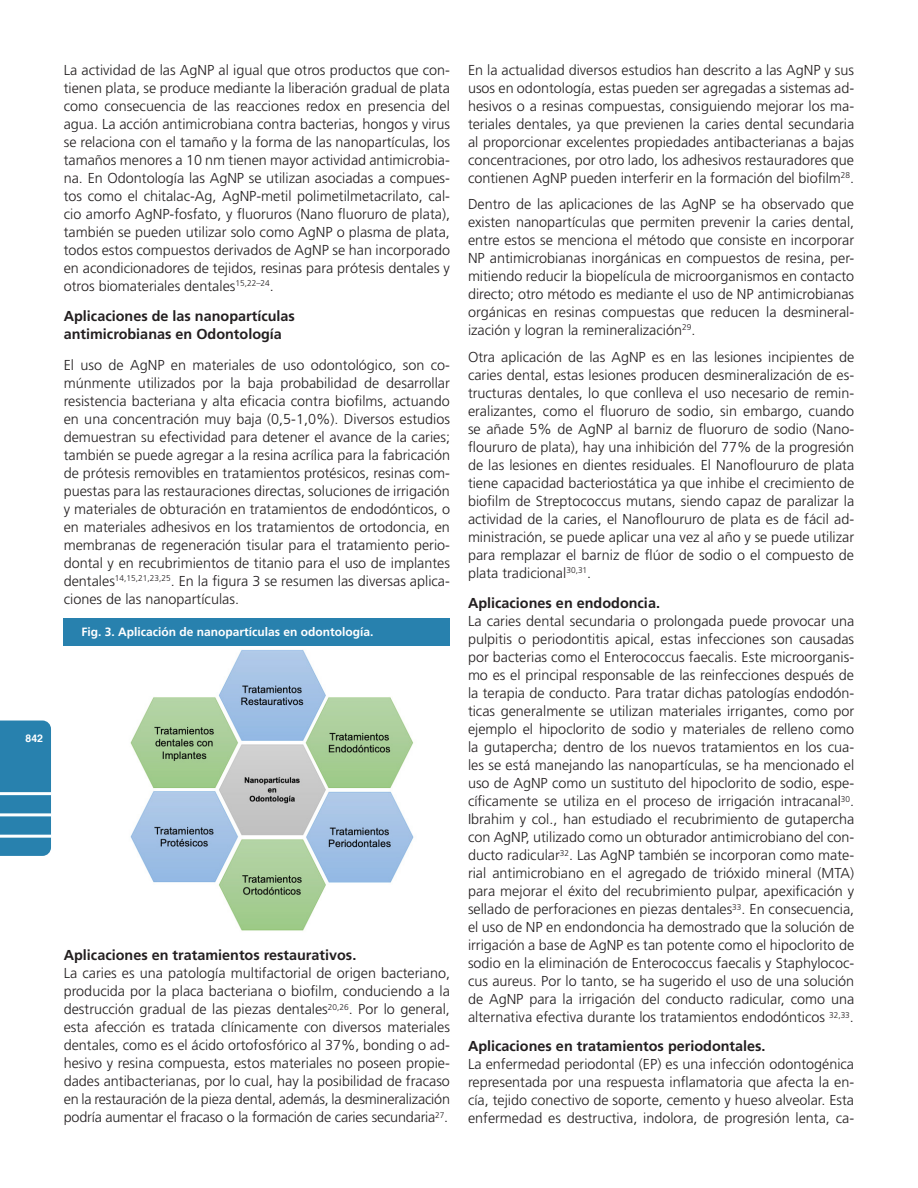
<style>
.page{position:relative;width:918px;height:1188px;background:#fff}
.page>*{position:absolute;margin:0;border:0;box-sizing:border-box;transform-origin:0 0}
.t1{font:300 14.4px/18px "Frutiger";color:#231f20;text-align:justify}
.Párrafo_de_lista{font:700 14.4px "Frutiger";color:#231f20}
.t2{font:700 12px "Frutiger";color:#fff}
.t3{font:700 10.5px "Helvetica";color:#fff}
</style>
<div class="page">
<div style="left:0;top:721px;width:51px;height:135px;background:#2881ae"></div>
<hr style="left:0;top:835px;width:51px;height:3px;background:#fff">
<hr style="left:0;top:813px;width:51px;height:3px;background:#fff">
<hr style="left:0;top:792px;width:51px;height:3px;background:#fff">
<img style="left:130px;top:650px;width:284px;height:281px">
<div style="left:64px;top:618px;width:386px;height:28px;background:#2881ae"></div>
<p class="t3" style="left:26px;top:730px;width:19px">842</p>
<p class="t1" style="left:64px;top:61px;width:388px">La actividad de las AgNP al igual que otros productos que con&shy;tienen plata, se produce mediante la liberación gradual de plata como consecuencia de las reacciones redox en presencia del agua. La acción antimicrobiana contra bacterias, hongos y virus se relaciona con el tamaño y la forma de las nanopartículas, los tamaños menores a 10 nm tienen mayor actividad antimicrobia&shy;na. En Odontología las AgNP se utilizan asociadas a compues&shy;tos como el chitalac-Ag, AgNP-metil polimetilmetacrilato, cal&shy;cio amorfo AgNP-fosfato, y fluoruros (Nano fluoruro de plata), también se pueden utilizar solo como AgNP o plasma de plata, todos estos compuestos derivados de AgNP se han incorporado en acondicionadores de tejidos, resinas para prótesis dentales y otros biomateriales dentales<sup>15,22–24</sup>.</p>
<p class="Párrafo_de_lista" style="left:64px;top:308px;width:233px">Aplicaciones de las nanopartículas</p>
<p class="Párrafo_de_lista" style="left:64px;top:326px;width:220px">antimicrobianas en Odontología</p>
<p class="t1" style="left:64px;top:356px;width:388px">El uso de AgNP en materiales de uso odontológico, son co&shy;múnmente utilizados por la baja probabilidad de desarrollar resistencia bacteriana y alta eficacia contra biofilms, actuando en una concentración muy baja (0,5-1,0%). Diversos estudios demuestran su efectividad para detener el avance de la caries; también se puede agregar a la resina acrílica para la fabricación de prótesis removibles en tratamientos protésicos, resinas com&shy;puestas para las restauraciones directas, soluciones de irrigación y materiales de obturación en tratamientos de endodónticos, o en materiales adhesivos en los tratamientos de ortodoncia, en membranas de regeneración tisular para el tratamiento perio&shy;dontal y en recubrimientos de titanio para el uso de implantes dentales<sup>14,15,21,23,25</sup>. En la figura 3 se resumen las diversas aplica&shy;ciones de las nanopartículas.</p>
<p class="t2" style="left:81px;top:625px;width:294px">Fig. 3. Aplicación de nanopartículas en odontología.</p>
<p class="Párrafo_de_lista" style="left:64px;top:947px;width:294px">Aplicaciones en tratamientos restaurativos.</p>
<p class="t1" style="left:64px;top:965px;width:388px">La caries es una patología multifactorial de origen bacteriano, producida por la placa bacteriana o biofilm, conduciendo a la destrucción gradual de las piezas dentales<sup>20,26</sup>. Por lo general, esta afección es tratada clínicamente con diversos materiales dentales, como es el ácido ortofosfórico al 37%, bonding o ad&shy;hesivo y resina compuesta, estos materiales no poseen propie&shy;dades antibacterianas, por lo cual, hay la posibilidad de fracaso en la restauración de la pieza dental, además, la desmineralización podría aumentar el fracaso o la formación de caries secundaria<sup>27</sup>.</p>
<p class="t1" style="left:468px;top:61px;width:388px">En la actualidad diversos estudios han descrito a las AgNP y sus usos en odontología, estas pueden ser agregadas a sistemas ad&shy;hesivos o a resinas compuestas, consiguiendo mejorar los ma&shy;teriales dentales, ya que previenen la caries dental secundaria al proporcionar excelentes propiedades antibacterianas a bajas concentraciones, por otro lado, los adhesivos restauradores que contienen AgNP pueden interferir en la formación del biofilm<sup>28</sup>.</p>
<p class="t1" style="left:468px;top:195px;width:388px">Dentro de las aplicaciones de las AgNP se ha observado que existen nanopartículas que permiten prevenir la caries dental, entre estos se menciona el método que consiste en incorporar NP antimicrobianas inorgánicas en compuestos de resina, per&shy;mitiendo reducir la biopelícula de microorganismos en contacto directo; otro método es mediante el uso de NP antimicrobianas orgánicas en resinas compuestas que reducen la desmineral&shy;ización y logran la remineralización<sup>29</sup>.</p>
<p class="t1" style="left:468px;top:348px;width:388px">Otra aplicación de las AgNP es en las lesiones incipientes de caries dental, estas lesiones producen desmineralización de es&shy;tructuras dentales, lo que conlleva el uso necesario de remin&shy;eralizantes, como el fluoruro de sodio, sin embargo, cuando se añade 5% de AgNP al barniz de fluoruro de sodio (Nano&shy;floururo de plata), hay una inhibición del 77% de la progresión de las lesiones en dientes residuales. El Nanofloururo de plata tiene capacidad bacteriostática ya que inhibe el crecimiento de biofilm de Streptococcus mutans, siendo capaz de paralizar la actividad de la caries, el Nanofloururo de plata es de fácil ad&shy;ministración, se puede aplicar una vez al año y se puede utilizar para remplazar el barniz de flúor de sodio o el compuesto de plata tradicional<sup>30,31</sup>.</p>
<p class="Párrafo_de_lista" style="left:468px;top:595px;width:194px">Aplicaciones en endodoncia.</p>
<p class="t1" style="left:468px;top:613px;width:388px">La caries dental secundaria o prolongada puede provocar una pulpitis o periodontitis apical, estas infecciones son causadas por bacterias como el Enterococcus faecalis. Este microorganis&shy;mo es el principal responsable de las reinfecciones después de la terapia de conducto. Para tratar dichas patologías endodón&shy;ticas generalmente se utilizan materiales irrigantes, como por ejemplo el hipoclorito de sodio y materiales de relleno como la gutapercha; dentro de los nuevos tratamientos en los cua&shy;les se está manejando las nanopartículas, se ha mencionado el uso de AgNP como un sustituto del hipoclorito de sodio, espe&shy;cíficamente se utiliza en el proceso de irrigación intracanal<sup>30</sup>.<br>Ibrahim y col., han estudiado el recubrimiento de gutapercha con AgNP, utilizado como un obturador antimicrobiano del con&shy;ducto radicular<sup>32</sup>. Las AgNP también se incorporan como mate&shy;rial antimicrobiano en el agregado de trióxido mineral (MTA) para mejorar el éxito del recubrimiento pulpar, apexificación y sellado de perforaciones en piezas dentales<sup>33</sup>. En consecuencia, el uso de NP en endondoncia ha demostrado que la solución de irrigación a base de AgNP es tan potente como el hipoclorito de sodio en la eliminación de Enterococcus faecalis y Staphylococ&shy;cus aureus. Por lo tanto, se ha sugerido el uso de una solución de AgNP para la irrigación del conducto radicular, como una alternativa efectiva durante los tratamientos endodónticos <sup>32,33</sup>.</p>
<p class="Párrafo_de_lista" style="left:468px;top:1038px;width:299px">Aplicaciones en tratamientos periodontales.</p>
<p class="t1" style="left:468px;top:1055px;width:388px">La enfermedad periodontal (EP) es una infección odontogénica representada por una respuesta inflamatoria que afecta la en&shy;cía, tejido conectivo de soporte, cemento y hueso alveolar. Esta enfermedad es destructiva, indolora, de progresión lenta, ca-</p>
</div>
